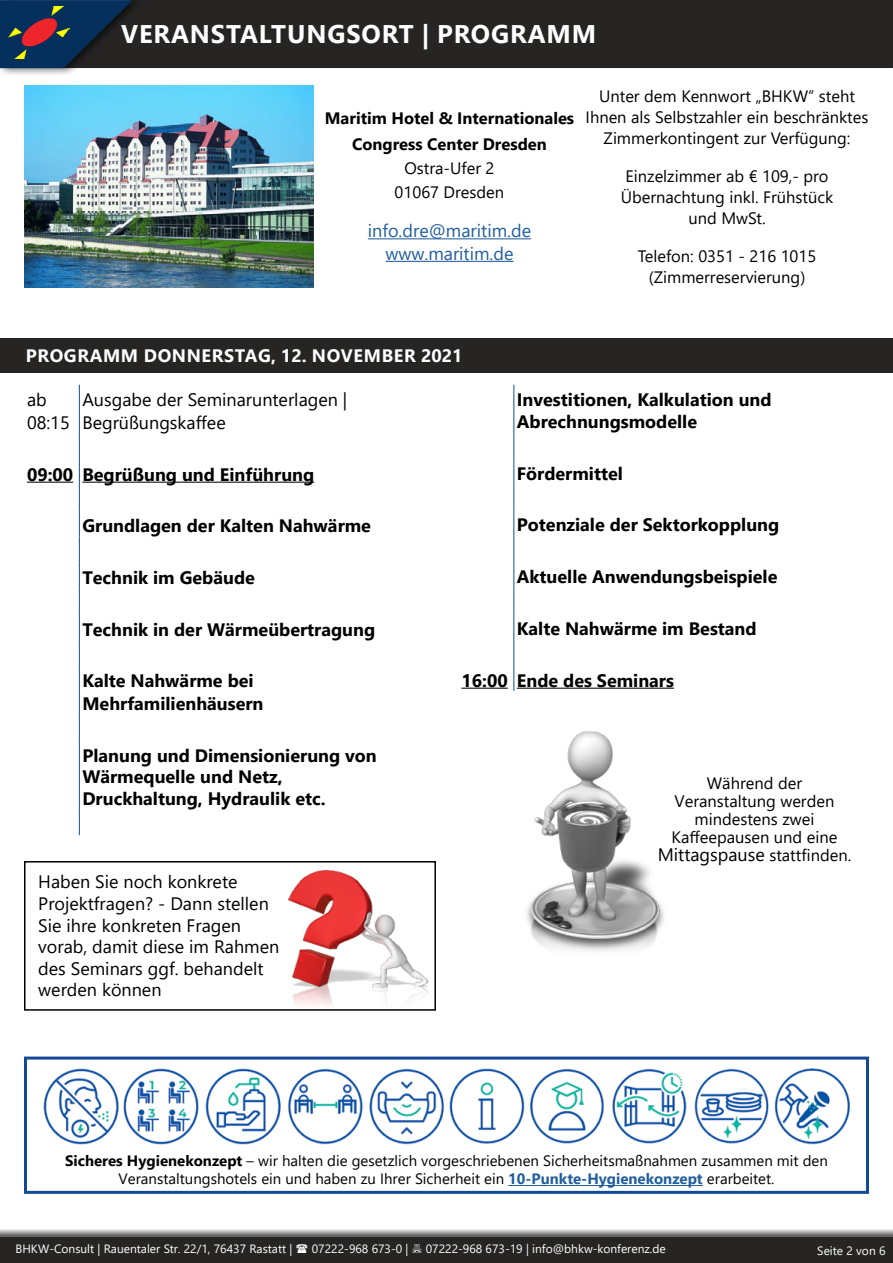
<style>
.page{position:relative;width:893px;height:1263px;background:#fff}
.page>*{position:absolute;margin:0;border:0;box-sizing:border-box;transform-origin:0 0}
.t1{font:700 25.5px "Segoe UI";letter-spacing:.035em;color:#fff}
.t2{font:700 18px/21.6px "Segoe UI";color:#000}
.t3{font:18px/21.6px "Segoe UI";color:#000}
.t4{font:700 18px "Segoe UI";letter-spacing:.035em;color:#fff}
.t5{font:18px/22.5px "Segoe UI";color:#215e9e;text-align:center}
.t6{font:16.5px/21px "Segoe UI";color:#000;text-align:center}
.t7{font:700 16.5px/25.5px "Segoe UI";color:#000;text-align:center}
.t8{font:15px/18px "Segoe UI";color:#000;text-align:center}
.t9{font:12px "Segoe UI";color:#fff}
.s1{font-size:16.5px}
.s2{font-weight:700}
.s3{font-weight:700;color:#215e9e}
</style>
<div class="page">
<div style="left:0;top:1237px;width:893px;height:26px;background:#262524"></div>
<div style="left:144px;top:0;width:749px;height:68px;background:#262524"></div>
<div style="left:0;top:0;width:144px;height:77px;background:#000;opacity:.75"></div>
<svg style="left:0;top:0;width:133px;height:68px;background:#112a44"></svg>
<img style="left:8px;top:6px;width:62px;height:52px">
<img style="left:24px;top:85px;width:290px;height:202px">
<hr style="left:368px;top:238px;width:163px;height:1px;background:#215e9e">
<hr style="left:385px;top:261px;width:128px;height:1px;background:#215e9e">
<hr style="left:79px;top:385px;width:1px;height:48px;background:#08519e">
<svg style="left:79px;top:433px;width:1px;height:233px"></svg>
<hr style="left:79px;top:666px;width:1px;height:48px;background:#08519e">
<svg style="left:79px;top:714px;width:1px;height:26px"></svg>
<hr style="left:79px;top:740px;width:1px;height:69px;background:#08519e">
<svg style="left:79px;top:809px;width:1px;height:26px"></svg>
<hr style="left:27px;top:482px;width:46px;height:1px;background:#000">
<hr style="left:82px;top:482px;width:232px;height:1px;background:#000">
<hr style="left:513px;top:385px;width:1px;height:47px;background:#08519e">
<svg style="left:513px;top:432px;width:1px;height:259px"></svg>
<hr style="left:461px;top:688px;width:47px;height:1px;background:#000">
<hr style="left:517px;top:688px;width:157px;height:1px;background:#000">
<img style="left:527px;top:731px;width:137px;height:220px">
<div style="left:0;top:338px;width:893px;height:34px;background:#262524"></div>
<hr style="left:508px;top:1185px;width:195px;height:1px;background:#215e9e">
<div style="left:24px;top:1056px;width:845px;height:138px;border:3px solid #134a96"></div>
<img style="left:43px;top:1068px;width:807px;height:77px">
<div style="left:24px;top:861px;width:412px;height:150px;border:2px solid #000"></div>
<img style="left:285px;top:861px;width:146px;height:145px">
<svg style="left:0;top:1229px;width:893px;height:8px;background:#9f9e9e"></svg>
<h1 class="t1" style="left:121px;top:10px;width:477px">VERANSTALTUNGSORT | PROGRAMM</h1>
<p class="t7" style="left:325px;top:104px;width:251px">Maritim Hotel &amp; Internationales<br>Congress Center Dresden</p>
<p class="t6" style="left:395px;top:154px;width:111px;line-height:24px">Ostra-Ufer 2<br>01067 Dresden</p>
<p class="t5" style="left:368px;top:218px;width:165px">info.dre@maritim.de www.maritim.de</p>
<p class="t6" style="left:586px;top:84px;width:284px">Unter dem Kennwort „BHKW“ steht<br>Ihnen als Selbstzahler ein beschränktes<br>Zimmerkontingent zur Verfügung:</p>
<p class="t6" style="left:621px;top:164px;width:214px">Einzelzimmer ab € 109,- pro<br>Übernachtung inkl. Frühstück und MwSt.</p>
<p class="t6" style="left:638px;top:244px;width:180px">Telefon: 0351 - 216 1015 (Zimmerreservierung)</p>
<p class="t4" style="left:26px;top:338px;width:438px">PROGRAMM DONNERSTAG, 12. NOVEMBER 2021</p>
<p class="t3" style="left:27px;top:387px;width:44px;line-height:22.5px">ab<br>08:15</p>
<p class="t3" style="left:82px;top:387px;width:266px;line-height:22.5px">Ausgabe der Seminarunterlagen |<br>Begrüßungskaffee</p>
<p class="t2" style="left:27px;top:462px;width:289px">09:00 Begrüßung und Einführung</p>
<p class="t2" style="left:82px;top:514px;width:290px">Grundlagen der Kalten Nahwärme</p>
<p class="t2" style="left:82px;top:565px;width:174px">Technik im Gebäude</p>
<p class="t2" style="left:82px;top:617px;width:294px">Technik in der Wärmeübertragung</p>
<p class="t2" style="left:82px;top:668px;width:183px;line-height:22.5px">Kalte Nahwärme bei<br>Mehrfamilienhäusern</p>
<p class="t2" style="left:82px;top:743px;width:296px">Planung und Dimensionierung von<br>Wärmequelle und Netz,<br>Druckhaltung, Hydraulik etc.</p>
<p class="t3" style="left:38px;top:870px;width:243px">Haben Sie noch konkrete<br>Projektfragen? - Dann stellen<br>Sie ihre konkreten Fragen vorab, damit diese im Rahmen des Seminars ggf. behandelt werden können</p>
<p class="t2" style="left:517px;top:388px;width:256px">Investitionen, Kalkulation und<br>Abrechnungsmodelle</p>
<p class="t2" style="left:517px;top:461px;width:108px">Fördermittel</p>
<p class="t2" style="left:517px;top:513px;width:264px">Potenziale der Sektorkopplung</p>
<p class="t2" style="left:517px;top:564px;width:262px">Aktuelle Anwendungsbeispiele</p>
<p class="t2" style="left:517px;top:616px;width:241px">Kalte Nahwärme im Bestand</p>
<p class="t2" style="left:461px;top:668px;width:214px">16:00 Ende des Seminars</p>
<p class="t6" style="left:671px;top:773px;width:167px;line-height:18px">Während der<br>Veranstaltung werden mindestens zwei<br>Kaffeepausen und eine</p>
<p class="t3" style="left:658px;top:842px;width:195px">Mittagspause <span class="s1">stattfinden.</span></p>
<p class="t8" style="left:65px;top:1150px;width:764px"><span class="s2">Sicheres Hygienekonzept</span> – wir halten die gesetzlich vorgeschriebenen Sicherheitsmaßnahmen zusammen mit den<br>Veranstaltungshotels ein und haben zu Ihrer Sicherheit ein <span class="s3">10-Punkte-Hygienekonzept</span> erarbeitet.</p>
<p class="t9" style="left:16px;top:1237px;width:278px">BHKW-Consult | Rauentaler Str. 22/1, 76437 Rastatt |</p>
<p class="t9" style="left:312px;top:1237px;width:98px">07222-968 673-0 |</p>
<p class="t9" style="left:426px;top:1237px;width:242px">07222-968 673-19 | info@bhkw-konferenz.de</p>
<p class="t9" style="left:817px;top:1239px;width:70px">Seite 2 von 6</p>
</div>
